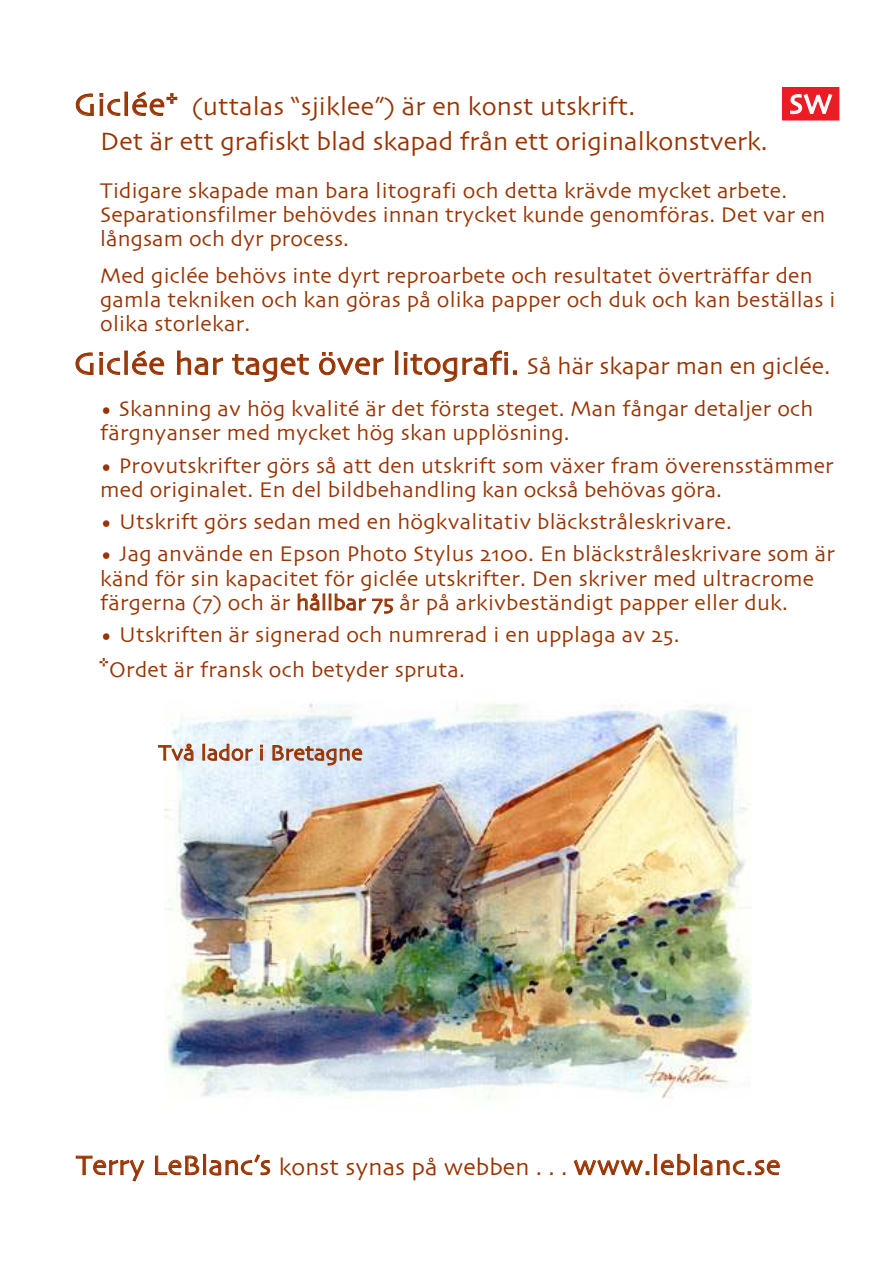
<style>
.page{position:relative;width:893px;height:1263px;background:#fff}
.page>*{position:absolute;margin:0;border:0;box-sizing:border-box;transform-origin:0 0}
.t1{font:32.25px "Skia";letter-spacing:.01em;color:#930}
.t2{font:28.35px "Skia";letter-spacing:.01em;color:#930}
.t3{font:27.75px "Skia";color:#fff}
.t4{font:26.25px/34.3px "Skia";color:#930}
.t5{font:22.2px/24.3px "Skia";letter-spacing:.01em;color:#930}
.s1{font-size:32.25px}
.s2{font-size:24.3px}
.s3{font-size:28.35px}
</style>
<div class="page">
<img style="left:165px;top:703px;width:586px;height:396px">
<svg style="left:372px;top:598px;width:21px;height:16px"></svg>
<svg style="left:158px;top:744px;width:35px;height:17px"></svg>
<svg style="left:203px;top:744px;width:50px;height:17px"></svg>
<svg style="left:260px;top:745px;width:3px;height:15px"></svg>
<svg style="left:273px;top:593px;width:93px;height:172px"></svg>
<svg style="left:76px;top:1156px;width:68px;height:25px"></svg>
<svg style="left:155px;top:1154px;width:115px;height:21px"></svg>
<svg style="left:574px;top:1154px;width:206px;height:21px"></svg>
<svg style="left:75px;top:91px;width:202px;height:291px"></svg>
<svg style="left:281px;top:354px;width:28px;height:21px"></svg>
<svg style="left:319px;top:352px;width:65px;height:23px"></svg>
<svg style="left:395px;top:351px;width:3px;height:24px"></svg>
<svg style="left:404px;top:351px;width:98px;height:31px"></svg>
<svg style="left:504px;top:87px;width:336px;height:288px"></svg>
<svg style="left:513px;top:371px;width:4px;height:3px"></svg>
<p class="t4" style="left:100px;top:92px;width:669px;text-indent:-26px"><span class="s1">Giclée*</span> (uttalas “sjiklee”) är en konst utskrift.<br>Det är ett grafiskt blad skapad från ett originalkonstverk.</p>
<p class="t3" style="left:789px;top:93px;width:45px">SW</p>
<p class="t5" style="left:100px;top:180px;width:727px">Tidigare skapade man bara litografi och detta krävde mycket arbete.<br>Separationsfilmer behövdes innan trycket kunde genomföras. Det var en långsam och dyr process.</p>
<p class="t5" style="left:100px;top:265px;width:737px">Med giclée behövs inte dyrt reproarbete och resultatet överträffar den gamla tekniken och kan göras på olika papper och duk och kan beställas i olika storlekar.</p>
<h1 class="t1" style="left:74px;top:351px;width:758px">Giclée har taget över litografi. <span class="s2">Så här skapar man en giclée.</span></h1>
<p class="t5" style="left:100px;top:398px;width:715px">• Skanning av hög kvalité är det första steget. Man fångar detaljer och färgnyanser med mycket hög skan upplösning.</p>
<p class="t5" style="left:100px;top:454px;width:735px">• Provutskrifter görs så att den utskrift som växer fram överensstämmer med originalet. En del bildbehandling kan också behövas göra.</p>
<p class="t5" style="left:100px;top:511px;width:633px">• Utskrift görs sedan med en högkvalitativ bläckstråleskrivare.</p>
<p class="t5" style="left:100px;top:543px;width:736px">• Jag använde en Epson Photo Stylus 2100. En bläckstråleskrivare som är känd för sin kapacitet för giclée utskrifter. Den skriver med ultracrome färgerna (7) och är hållbar 75 år på arkivbeständigt papper eller duk.</p>
<p class="t5" style="left:100px;top:624px;width:581px">• Utskriften är signerad och numrerad i en upplaga av 25.</p>
<p class="t5" style="left:99px;top:659px;width:368px"><span class="s3">*</span>Ordet är fransk och betyder spruta.</p>
<p class="t5" style="left:158px;top:742px;width:206px">Två lador i Bretagne</p>
<p class="t2" style="left:76px;top:1154px;width:706px">Terry LeBlanc’s <span class="s2">konst synas på webben . . .</span> www.leblanc.se</p>
</div>
